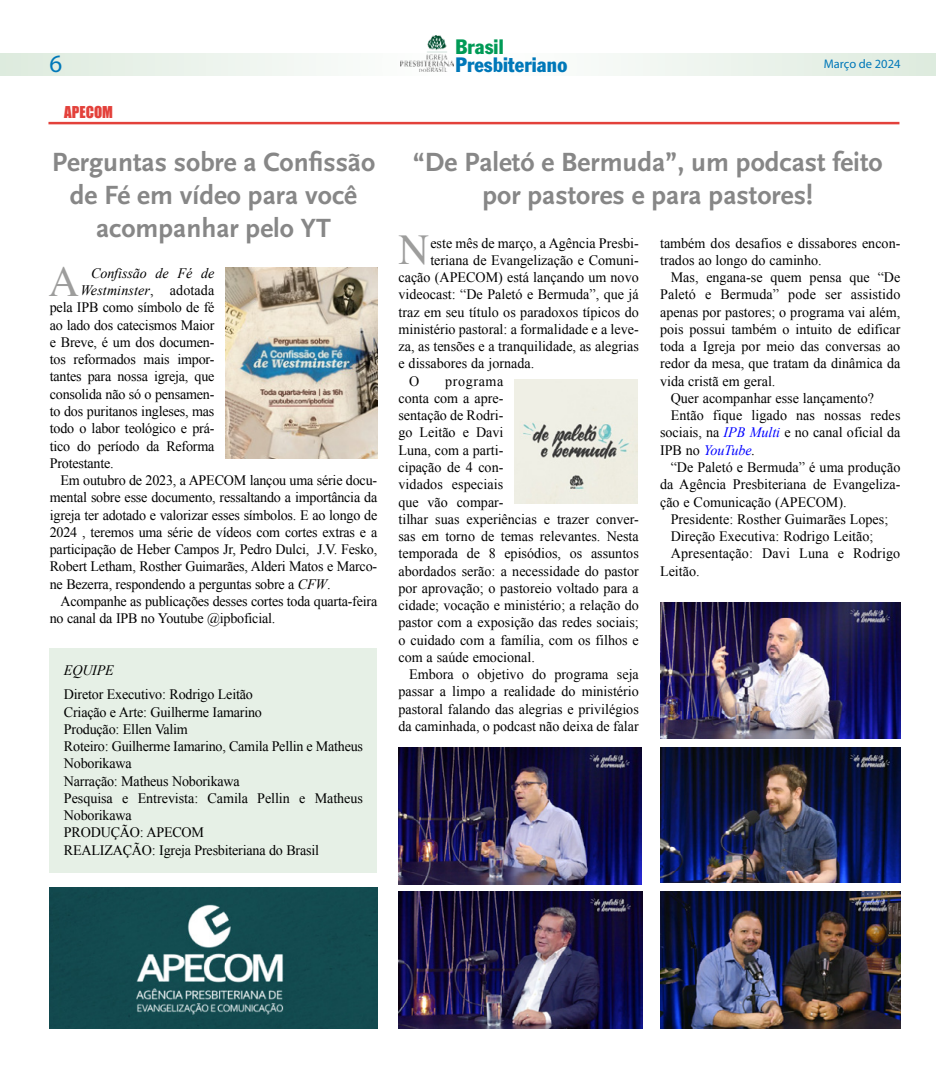
<style>
.page{position:relative;width:936px;height:1078px;background:#fff}
.page>*{position:absolute;margin:0;border:0;box-sizing:border-box;transform-origin:0 0}
.t1{font:42.5px "Times";color:#9d9d9c}
.t2{font:700 27.5px/33px "Scala Sans";color:#878787;text-align:center}
.t3{font:25px "Myriad Pro";color:#0078b9}
.t4{font:condensed 20.5px "Franklin Gothic";letter-spacing:.005em;color:#0078b9}
.t5{font:condensed 20.5px "Franklin Gothic";letter-spacing:.005em;color:#009a56}
.t6{font:15px "Impact";color:#e3413b}
.t7{font:14.38px/17.2px "Times New Roman";color:#000}
.t8{font:italic 14.38px "Times New Roman";letter-spacing:-.005em;color:#000}
.t9{font:italic 14.38px "Times New Roman";color:#00f}
.t10{font:12.5px "Myriad Pro";color:#0078b9}
.s1{font-style:normal}
.s2{font-style:italic}
.s3{font-style:italic;color:#00f}
.s4{font-style:normal;color:#000}
.s5{color:#000}
</style>
<div class="page">
<svg style="left:0;top:53px;width:935px;height:22px"></svg>
<img style="left:401px;top:35px;width:52px;height:37px">
<div style="left:50px;top:647px;width:327px;height:225px;background:#e6f0e6"></div>
<hr style="left:48px;top:122px;width:851px;height:2px;background:#e3413b">
<img style="left:514px;top:379px;width:124px;height:124px">
<img style="left:398px;top:747px;width:243px;height:137px">
<img style="left:660px;top:602px;width:240px;height:136px">
<img style="left:398px;top:891px;width:244px;height:137px">
<img style="left:660px;top:747px;width:240px;height:135px">
<img style="left:660px;top:891px;width:240px;height:137px">
<img style="left:225px;top:268px;width:152px;height:190px">
<img style="left:50px;top:887px;width:327px;height:141px">
<h3 class="t5" style="left:455px;top:34px;width:50px">Brasil</h3>
<h3 class="t4" style="left:455px;top:52px;width:113px">Presbiteriano</h3>
<h3 class="t3" style="left:50px;top:48px;width:14px">6</h3>
<p class="t10" style="left:823px;top:57px;width:78px">Março de 2024</p>
<p class="t6" style="left:64px;top:100px;width:50px">APECOM</p>
<h2 class="t2" style="left:52px;top:146px;width:325px">Perguntas sobre a Confissão de Fé em vídeo para você acompanhar pelo YT</h2>
<h2 class="t2" style="left:413px;top:146px;width:471px">“De Paletó e Bermuda”, um podcast feito por pastores e para pastores!</h2>
<p class="t8" style="left:91px;top:263px;width:125px">Confissão de Fé de</p>
<p class="t8" style="left:80px;top:280px;width:135px">Westminster<span class="s1">, adotada</span></p>
<p class="t7" style="left:50px;top:298px;width:166px">pela IPB como símbolo de fé</p>
<p class="t7" style="left:50px;top:316px;width:166px">ao lado dos catecismos Maior</p>
<p class="t7" style="left:50px;top:333px;width:166px">e Breve, é um dos documen-</p>
<p class="t7" style="left:50px;top:350px;width:166px">tos reformados mais impor-</p>
<p class="t7" style="left:50px;top:367px;width:166px">tantes para nossa igreja, que</p>
<p class="t7" style="left:50px;top:385px;width:166px">consolida não só o pensamen-</p>
<p class="t7" style="left:50px;top:402px;width:166px">to dos puritanos ingleses, mas</p>
<p class="t7" style="left:50px;top:419px;width:166px">todo o labor teológico e prá-</p>
<p class="t7" style="left:50px;top:436px;width:166px">tico do período da Reforma</p>
<p class="t7" style="left:50px;top:454px;width:65px">Protestante.</p>
<p class="t7" style="left:60px;top:471px;width:318px">Em outubro de 2023, a APECOM lançou uma série docu-</p>
<p class="t7" style="left:50px;top:488px;width:329px">mental sobre esse documento, ressaltando a importância da</p>
<p class="t7" style="left:50px;top:505px;width:329px">igreja ter adotado e valorizar esses símbolos. E ao longo de</p>
<p class="t7" style="left:50px;top:523px;width:329px">2024 , teremos uma série de vídeos com cortes extras e a</p>
<p class="t7" style="left:50px;top:540px;width:329px">participação de Heber Campos Jr, Pedro Dulci, J.V. Fesko,</p>
<p class="t7" style="left:50px;top:557px;width:329px">Robert Letham, Rosther Guimarães, Alderi Matos e Marco-</p>
<p class="t7" style="left:50px;top:574px;width:282px">ne Bezerra, respondendo a perguntas sobre a <span class="s2">CFW</span>.</p>
<p class="t7" style="left:60px;top:592px;width:318px">Acompanhe as publicações desses cortes toda quarta-feira</p>
<p class="t7" style="left:50px;top:609px;width:227px">no canal da IPB no Youtube @ipboficial.</p>
<p class="t8" style="left:64px;top:660px;width:51px">EQUIPE</p>
<p class="t7" style="left:64px;top:685px;width:300px">Diretor Executivo: Rodrigo Leitão<br>Criação e Arte: Guilherme Iamarino<br>Produção: Ellen Valim<br>Roteiro: Guilherme Iamarino, Camila Pellin e Matheus<br>Noborikawa<br>Narração: Matheus Noborikawa<br>Pesquisa e Entrevista: Camila Pellin e Matheus<br>Noborikawa<br>PRODUÇÃO: APECOM<br>REALIZAÇÃO: Igreja Presbiteriana do Brasil</p>
<h1 class="t1" style="left:398px;top:209px;width:32px">N</h1>
<p class="t7" style="left:430px;top:234px;width:210px">este mês de março, a Agência Presbi-</p>
<p class="t7" style="left:430px;top:251px;width:210px">teriana de Evangelização e Comuni-</p>
<p class="t7" style="left:398px;top:268px;width:242px">cação (APECOM) está lançando um novo</p>
<p class="t7" style="left:398px;top:285px;width:242px">videocast: “De Paletó e Bermuda”, que já</p>
<p class="t7" style="left:398px;top:303px;width:242px">traz em seu título os paradoxos típicos do</p>
<p class="t7" style="left:398px;top:320px;width:242px">ministério pastoral: a formalidade e a leve-</p>
<p class="t7" style="left:398px;top:337px;width:242px">za, as tensões e a tranquilidade, as alegrias</p>
<p class="t7" style="left:398px;top:354px;width:137px">e dissabores da jornada.</p>
<p class="t7" style="left:409px;top:372px;width:12px">O</p>
<p class="t7" style="left:660px;top:234px;width:242px">também dos desafios e dissabores encon&shy;trados ao longo do caminho.</p>
<p class="t7" style="left:670px;top:268px;width:231px">Mas, engana-se quem pensa que “De</p>
<p class="t7" style="left:660px;top:285px;width:242px">Paletó e Bermuda” pode ser assistido</p>
<p class="t7" style="left:660px;top:303px;width:242px">apenas por pastores; o programa vai além,</p>
<p class="t7" style="left:660px;top:320px;width:242px">pois possui também o intuito de edificar</p>
<p class="t7" style="left:660px;top:337px;width:242px">toda a Igreja por meio das conversas ao</p>
<p class="t7" style="left:660px;top:354px;width:242px">redor da mesa, que tratam da dinâmica da</p>
<p class="t7" style="left:660px;top:372px;width:117px">vida cristã em geral.</p>
<p class="t7" style="left:670px;top:389px;width:205px">Quer acompanhar esse lançamento?</p>
<p class="t7" style="left:670px;top:406px;width:231px">Então fique ligado nas nossas redes</p>
<p class="t7" style="left:660px;top:423px;width:242px">sociais, na <span class="s3">IPB Multi</span> e no canal oficial da</p>
<p class="t9" style="left:660px;top:440px;width:97px"><span class="s4">IPB no</span> YouTube<span class="s5">.</span></p>
<p class="t7" style="left:670px;top:458px;width:231px">“De Paletó e Bermuda” é uma produção</p>
<p class="t7" style="left:660px;top:475px;width:242px">da Agência Presbiteriana de Evangeliza-</p>
<p class="t7" style="left:660px;top:492px;width:188px">ção e Comunicação (APECOM).</p>
<p class="t7" style="left:670px;top:510px;width:219px">Presidente: Rosther Guimarães Lopes;</p>
<p class="t7" style="left:670px;top:527px;width:204px">Direção Executiva: Rodrigo Leitão;</p>
<p class="t7" style="left:670px;top:544px;width:231px">Apresentação: Davi Luna e Rodrigo</p>
<p class="t7" style="left:660px;top:561px;width:41px">Leitão.</p>
<h1 class="t1" style="left:49px;top:241px;width:32px">A</h1>
<p class="t7" style="left:398px;top:372px;width:242px;text-indent:47px">programa<br>conta com a apre-<br>sentação de Rodri-<br>go Leitão e Davi<br>Luna, com a parti-<br>cipação de 4 con-<br>vidados especiais<br>que vão compar-<br>tilhar suas experiências e trazer conver&shy;sas em torno de temas relevantes. Nesta temporada de 8 episódios, os assuntos abordados serão: a necessidade do pastor por aprovação; o pastoreio voltado para a cidade; vocação e ministério; a relação do pastor com a exposição das redes sociais; o cuidado com a família, com os filhos e com a saúde emocional.</p>
<p class="t7" style="left:398px;top:665px;width:242px;text-align:justify;text-indent:11px">Embora o objetivo do programa seja passar a limpo a realidade do ministério pastoral falando das alegrias e privilégios da caminhada, o podcast não deixa de falar</p>
</div>
